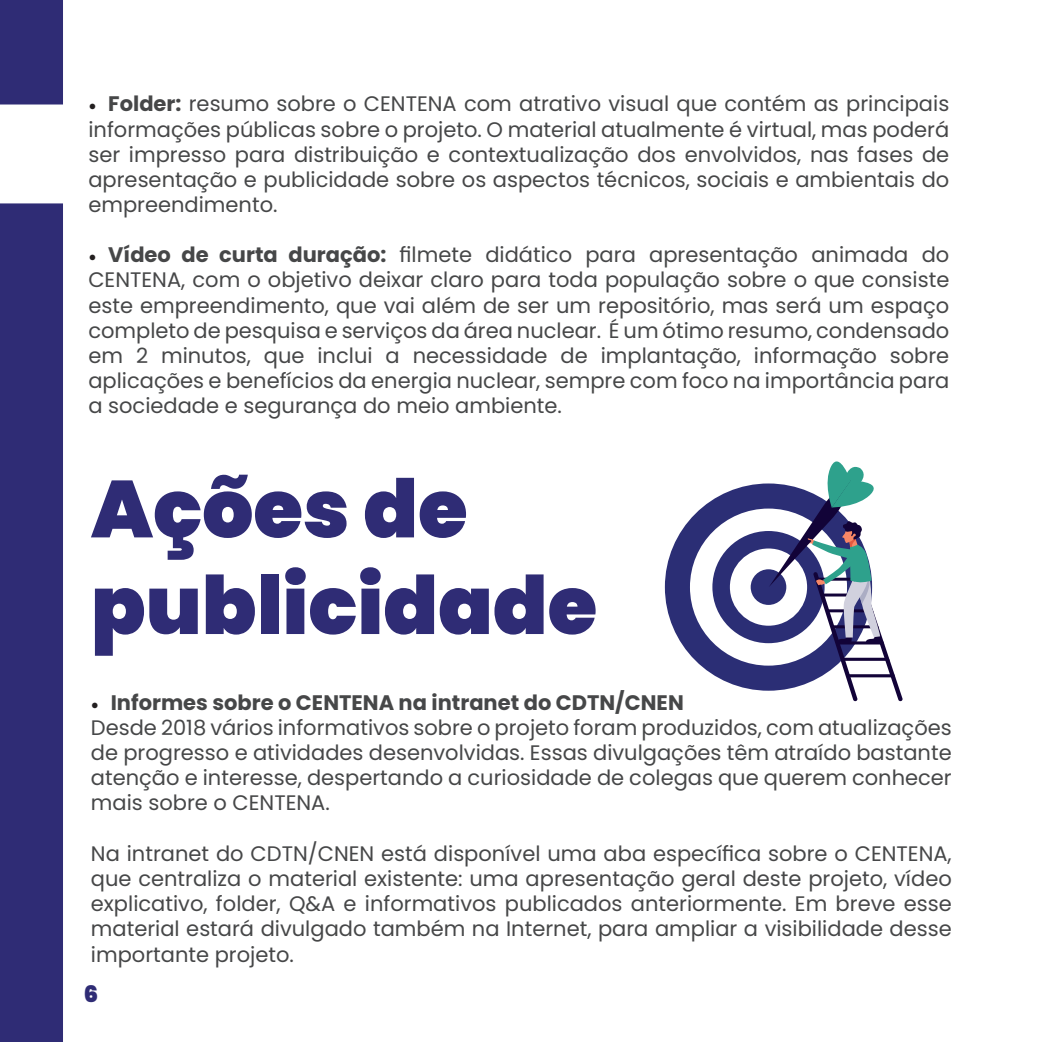
<style>
.page{position:relative;width:1042px;height:1042px;background:#fff}
.page>*{position:absolute;margin:0;border:0;box-sizing:border-box;transform-origin:0 0}
.t1{font:900 80.5px "Poppins";color:#2f2c75}
.t2{font:900 22.75px "Poppins";color:#2f2c75}
.t3{font:21px/25.2px "Poppins";color:#464748;text-align:justify}
.t4{font:700 21px "Poppins";color:#464748}
.s1{font-family:"Minion Pro";color:#231f20}
.s2{font-weight:700}
.s3{font-family:"Minion Pro";font-weight:400;color:#231f20}
</style>
<div class="page">
<div style="left:0;top:203px;width:63px;height:839px;background:#2f2c75"></div>
<div style="left:0;top:0;width:63px;height:104px;background:#2f2c75"></div>
<div style="left:665px;top:483px;width:207px;height:208px;background:#2b2e75;border-radius:50%"></div>
<div style="left:690px;top:508px;width:157px;height:157px;background:#fff;border-radius:50%"></div>
<div style="left:712px;top:531px;width:112px;height:112px;background:#2b2e75;border-radius:50%"></div>
<div style="left:730px;top:548px;width:77px;height:78px;background:#fff;border-radius:50%"></div>
<div style="left:750px;top:569px;width:36px;height:36px;background:#2b2e75;border-radius:50%"></div>
<svg style="left:769px;top:461px;width:134px;height:240px"></svg>
<p class="t3" style="left:88px;top:91px;width:862px"><span class="s1">•</span> <span class="s2">Folder:</span> resumo sobre o CENTENA com atrativo visual que contém as principais informações públicas sobre o projeto. O material atualmente é virtual, mas poderá ser impresso para distribuição e contextualização dos envolvidos, nas fases de apresentação e publicidade sobre os aspectos técnicos, sociais e ambientais do empreendimento.</p>
<p class="t3" style="left:88px;top:242px;width:862px"><span class="s1">•</span> <span class="s2">Vídeo de curta duração:</span> filmete didático para apresentação animada do CENTENA, com o objetivo deixar claro para toda população sobre o que consiste este empreendimento, que vai além de ser um repositório, mas será um espaço completo de pesquisa e serviços da área nuclear. É um ótimo resumo, condensado em 2 minutos, que inclui a necessidade de implantação, informação sobre aplicações e benefícios da energia nuclear, sempre com foco na importância para a sociedade e segurança do meio ambiente.</p>
<p class="t1" style="left:91px;top:462px;width:378px">Ações de</p>
<p class="t1" style="left:91px;top:559px;width:508px">publicidade</p>
<p class="t4" style="left:91px;top:690px;width:594px"><span class="s3">•</span> Informes sobre o CENTENA na intranet do CDTN/CNEN</p>
<p class="t3" style="left:91px;top:715px;width:862px">Desde 2018 vários informativos sobre o projeto foram produzidos, com atualizações de progresso e atividades desenvolvidas. Essas divulgações têm atraído bastante atenção e interesse, despertando a curiosidade de colegas que querem conhecer mais sobre o CENTENA.</p>
<p class="t3" style="left:91px;top:841px;width:862px">Na intranet do CDTN/CNEN está disponível uma aba específica sobre o CENTENA, que centraliza o material existente: uma apresentação geral deste projeto, vídeo explicativo, folder, Q&amp;A e informativos publicados anteriormente. Em breve esse material estará divulgado também na Internet, para ampliar a visibilidade desse importante projeto.</p>
<p class="t2" style="left:84px;top:980px;width:16px">6</p>
</div>
